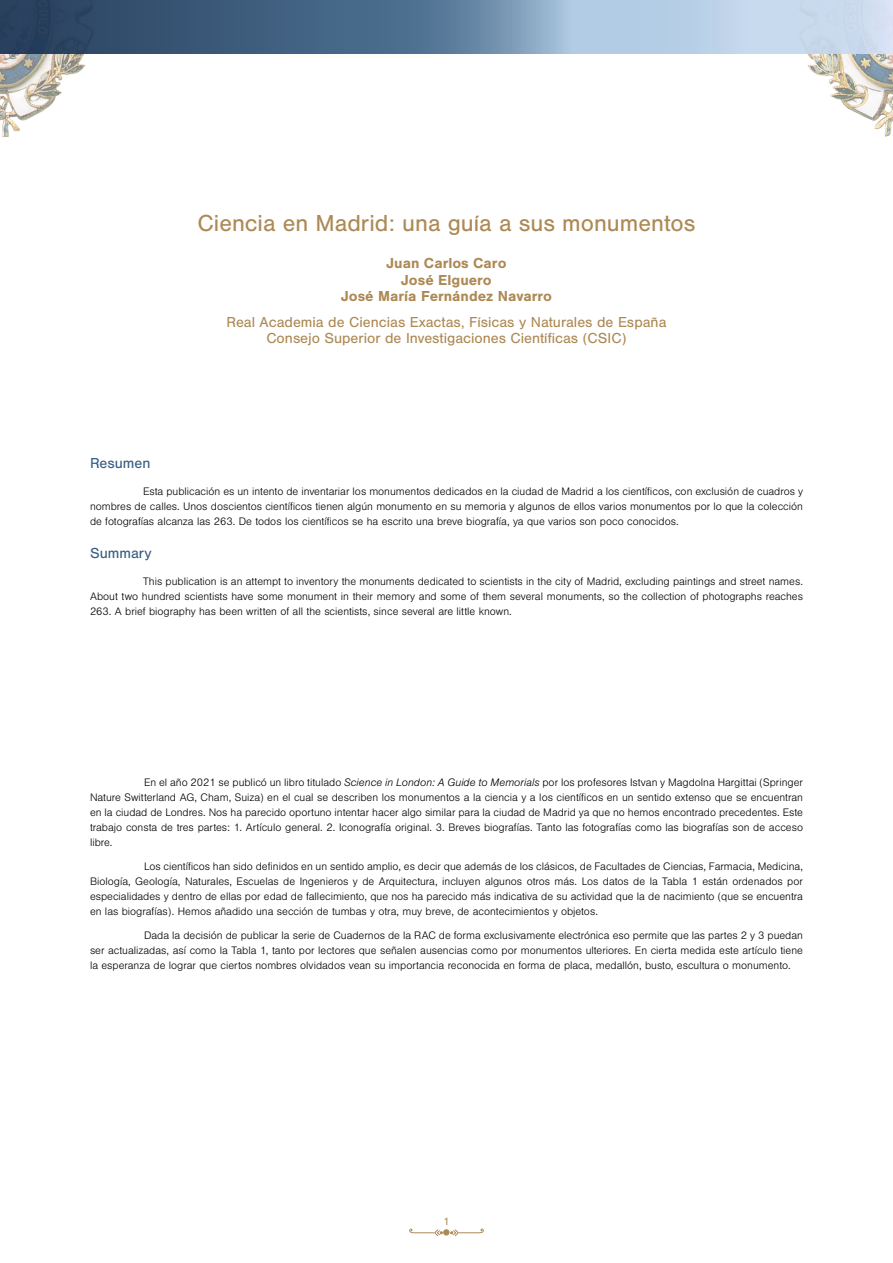
<style>
.page{position:relative;width:893px;height:1263px;background:#fff}
.page>*{position:absolute;margin:0;border:0;box-sizing:border-box;transform-origin:0 0}
.Título{font:24px "Nimbus San";color:#ad8954}
.filiación{font:15px "Nimbus San";color:#ad8954}
.Subtítulo_bold{font:700 15px "Nimbus San";color:#ad8954}
.Subtítulos_cuerpo{font:15px "Nimbus San";color:#375d81}
.Body_black_-_ARTICUL{font:300 11.25px/15px "Nimbus San";color:#000;text-align:justify}
.t1{font:11.25px "Nimbus San";color:#ad8954}
.s1{font-style:italic}
</style>
<div class="page">
<img style="left:0;top:54px;width:86px;height:83px">
<img style="left:807px;top:54px;width:86px;height:83px">
<svg style="left:0;top:0;width:893px;height:54px;background:#748faa"></svg>
<svg style="left:409px;top:1229px;width:75px;height:7px"></svg>
<p class="Título" style="left:198px;top:210px;width:499px">Ciencia en Madrid: una guía a sus monumentos</p>
<p class="Subtítulo_bold" style="left:386px;top:255px;width:122px">Juan Carlos Caro</p>
<p class="Subtítulo_bold" style="left:401px;top:271px;width:92px">José Elguero</p>
<p class="Subtítulo_bold" style="left:341px;top:288px;width:212px">José María Fernández Navarro</p>
<p class="filiación" style="left:226px;top:314px;width:442px">Real Academia de Ciencias Exactas, Físicas y Naturales de España</p>
<p class="filiación" style="left:266px;top:330px;width:362px">Consejo Superior de Investigaciones Científicas (CSIC)</p>
<p class="Subtítulos_cuerpo" style="left:90px;top:455px;width:62px">Resumen</p>
<p class="Body_black_-_ARTICUL" style="left:90px;top:484px;width:714px;text-indent:53px">Esta publicación es un intento de inventariar los monumentos dedicados en la ciudad de Madrid a los científicos, con exclusión de cuadros y nombres de calles. Unos doscientos científicos tienen algún monumento en su memoria y algunos de ellos varios monumentos por lo que la colección de fotografías alcanza las 263. De todos los científicos se ha escrito una breve biografía, ya que varios son poco conocidos.</p>
<p class="Subtítulos_cuerpo" style="left:90px;top:545px;width:63px">Summary</p>
<p class="Body_black_-_ARTICUL" style="left:90px;top:574px;width:714px;text-indent:53px">This publication is an attempt to inventory the monuments dedicated to scientists in the city of Madrid, excluding paintings and street names.<br>About two hundred scientists have some monument in their memory and some of them several monuments, so the collection of photographs reaches 263. A brief biography has been written of all the scientists, since several are little known.</p>
<p class="Body_black_-_ARTICUL" style="left:90px;top:775px;width:715px;text-indent:54px">En el año 2021 se publicó un libro titulado <span class="s1">Science in London: A Guide to Memorials</span> por los profesores Istvan y Magdolna Hargittai (Springer Nature Switterland AG, Cham, Suiza) en el cual se describen los monumentos a la ciencia y a los científicos en un sentido extenso que se encuentran en la ciudad de Londres. Nos ha parecido oportuno intentar hacer algo similar para la ciudad de Madrid ya que no hemos encontrado precedentes. Este trabajo consta de tres partes: 1. Artículo general. 2. Iconografía original. 3. Breves biografías. Tanto las fotografías como las biografías son de acceso libre.</p>
<p class="Body_black_-_ARTICUL" style="left:90px;top:859px;width:714px;text-indent:54px">Los científicos han sido definidos en un sentido amplio, es decir que además de los clásicos, de Facultades de Ciencias, Farmacia, Medicina, Biología, Geología, Naturales, Escuelas de Ingenieros y de Arquitectura, incluyen algunos otros más. Los datos de la Tabla 1 están ordenados por especialidades y dentro de ellas por edad de fallecimiento, que nos ha parecido más indicativa de su actividad que la de nacimiento (que se encuentra en las biografías). Hemos añadido una sección de tumbas y otra, muy breve, de acontecimientos y objetos.</p>
<p class="Body_black_-_ARTICUL" style="left:90px;top:928px;width:714px;text-indent:54px">Dada la decisión de publicar la serie de Cuadernos de la RAC de forma exclusivamente electrónica eso permite que las partes 2 y 3 puedan ser actualizadas, así como la Tabla 1, tanto por lectores que señalen ausencias como por monumentos ulteriores. En cierta medida este artículo tiene la esperanza de lograr que ciertos nombres olvidados vean su importancia reconocida en forma de placa, medallón, busto, escultura o monumento.</p>
<p class="t1" style="left:443px;top:1215px;width:8px">1</p>
</div>
